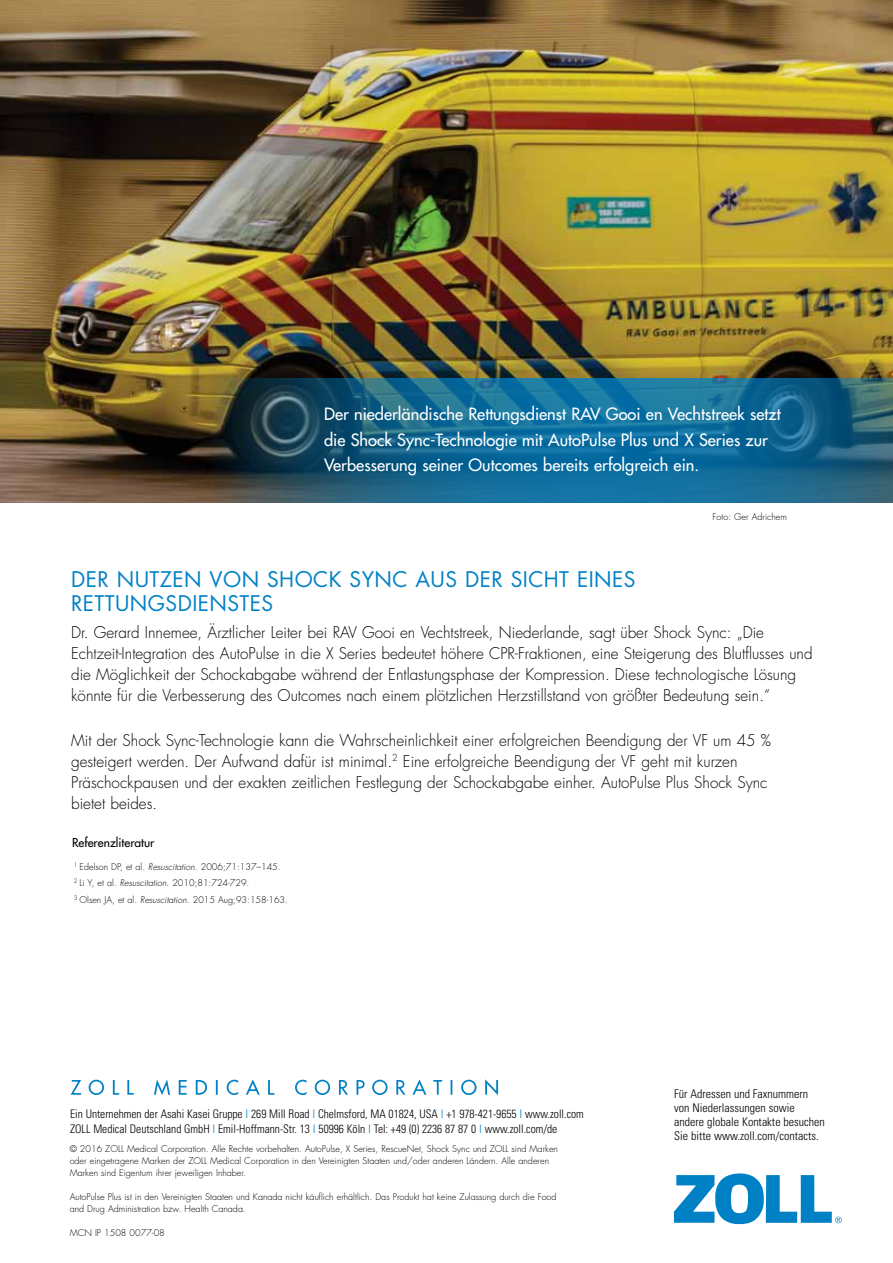
<style>
.page{position:relative;width:893px;height:1263px;background:#fff}
.page>*{position:absolute;margin:0;border:0;box-sizing:border-box;transform-origin:0 0}
.t1{font:21px/24px "Futura Std";letter-spacing:.02em;color:#0081c6}
.t2{font:500 16.5px/25.5px "Futura Std";color:#fff}
.t3{font:300 15.75px/21px "Futura Std";color:#000}
.t4{font:300 condensed 12px/14.2px "Univers";color:#000}
.t5{font:500 12px "Futura Std";color:#000}
.t6{font:300 condensed 11.85px/14.9px "Univers";color:#000}
.t7{font:300 9px/12px "Futura Std";color:#000}
.s1{font-style:italic}
.s2{font-weight:400;color:#0081c6}
</style>
<div class="page">
<img style="left:0;top:0;width:893px;height:502px">
<svg style="left:207px;top:378px;width:686px;height:124px;background:#196183"></svg>
<svg style="left:674px;top:1173px;width:168px;height:52px"></svg>
<svg style="left:71px;top:1079px;width:427px;height:16px"></svg>
<p class="t2" style="left:324px;top:402px;width:458px">Der niederländische Rettungsdienst RAV Gooi en Vechtstreek setzt die Shock Sync-Technologie mit AutoPulse Plus und X Series zur<br>Verbesserung seiner Outcomes bereits erfolgreich ein.</p>
<p class="t7" style="left:713px;top:511px;width:76px">Foto: Ger Adrichem</p>
<h1 class="t1" style="left:71px;top:567px;width:566px">DER NUTZEN VON SHOCK SYNC AUS DER SICHT EINES<br>RETTUNGSDIENSTES</h1>
<p class="t3" style="left:71px;top:623px;width:743px">Dr. Gerard Innemee, Ärztlicher Leiter bei RAV Gooi en Vechtstreek, Niederlande, sagt über Shock Sync: „Die Echtzeit-Integration des AutoPulse in die X Series bedeutet höhere CPR-Fraktionen, eine Steigerung des Blutflusses und die Möglichkeit der Schockabgabe während der Entlastungsphase der Kompression. Diese technologische Lösung könnte für die Verbesserung des Outcomes nach einem plötzlichen Herzstillstand von größter Bedeutung sein.“</p>
<p class="t3" style="left:71px;top:730px;width:701px">Mit der Shock Sync-Technologie kann die Wahrscheinlichkeit einer erfolgreichen Beendigung der VF um 45 % gesteigert werden. Der Aufwand dafür ist minimal.<sup>2</sup> Eine erfolgreiche Beendigung der VF geht mit kurzen Präschockpausen und der exakten zeitlichen Festlegung der Schockabgabe einher. AutoPulse Plus Shock Sync bietet beides.</p>
<p class="t5" style="left:72px;top:835px;width:84px">Referenzliteratur</p>
<p class="t7" style="left:74px;top:858px;width:216px;line-height:16.8px"><sup>1</sup> Edelson DP, et al. <span class="s1">Resuscitation.</span> 2006;71:137–145.<br><sup>2</sup> Li Y, et al. <span class="s1">Resuscitation.</span> 2010;81:724-729.<br><sup>3</sup> Olsen JA, et al. <span class="s1">Resuscitation.</span> 2015 Aug;93:158-163.</p>
<p class="t6" style="left:70px;top:1106px;width:515px">Ein Unternehmen der Asahi Kasei Gruppe <span class="s2">|</span> 269 Mill Road <span class="s2">|</span> Chelmsford, MA 01824, USA <span class="s2">|</span> +1 978-421-9655 <span class="s2">|</span> www.zoll.com<br>ZOLL Medical Deutschland GmbH <span class="s2">|</span> Emil-Hoffmann-Str. 13 <span class="s2">|</span> 50996 Köln <span class="s2">|</span> Tel: +49 (0) 2236 87 87 0 <span class="s2">|</span> www.zoll.com/de</p>
<p class="t7" style="left:70px;top:1143px;width:490px">© 2016 ZOLL Medical Corporation. Alle Rechte vorbehalten. AutoPulse, X Series, RescueNet, Shock Sync und ZOLL sind Marken oder eingetragene Marken der ZOLL Medical Corporation in den Vereinigten Staaten und/oder anderen Ländern. Alle anderen<br>Marken sind Eigentum ihrer jeweiligen Inhaber.</p>
<p class="t7" style="left:70px;top:1191px;width:488px">AutoPulse Plus ist in den Vereinigten Staaten und Kanada nicht käuflich erhältlich. Das Produkt hat keine Zulassung durch die Food and Drug Administration bzw. Health Canada.</p>
<p class="t7" style="left:70px;top:1227px;width:97px">MCN IP 1508 0077-08</p>
<p class="t4" style="left:674px;top:1086px;width:152px">Für Adressen und Faxnummern von Niederlassungen sowie andere globale Kontakte besuchen<br>Sie bitte www.zoll.com/contacts.</p>
</div>
